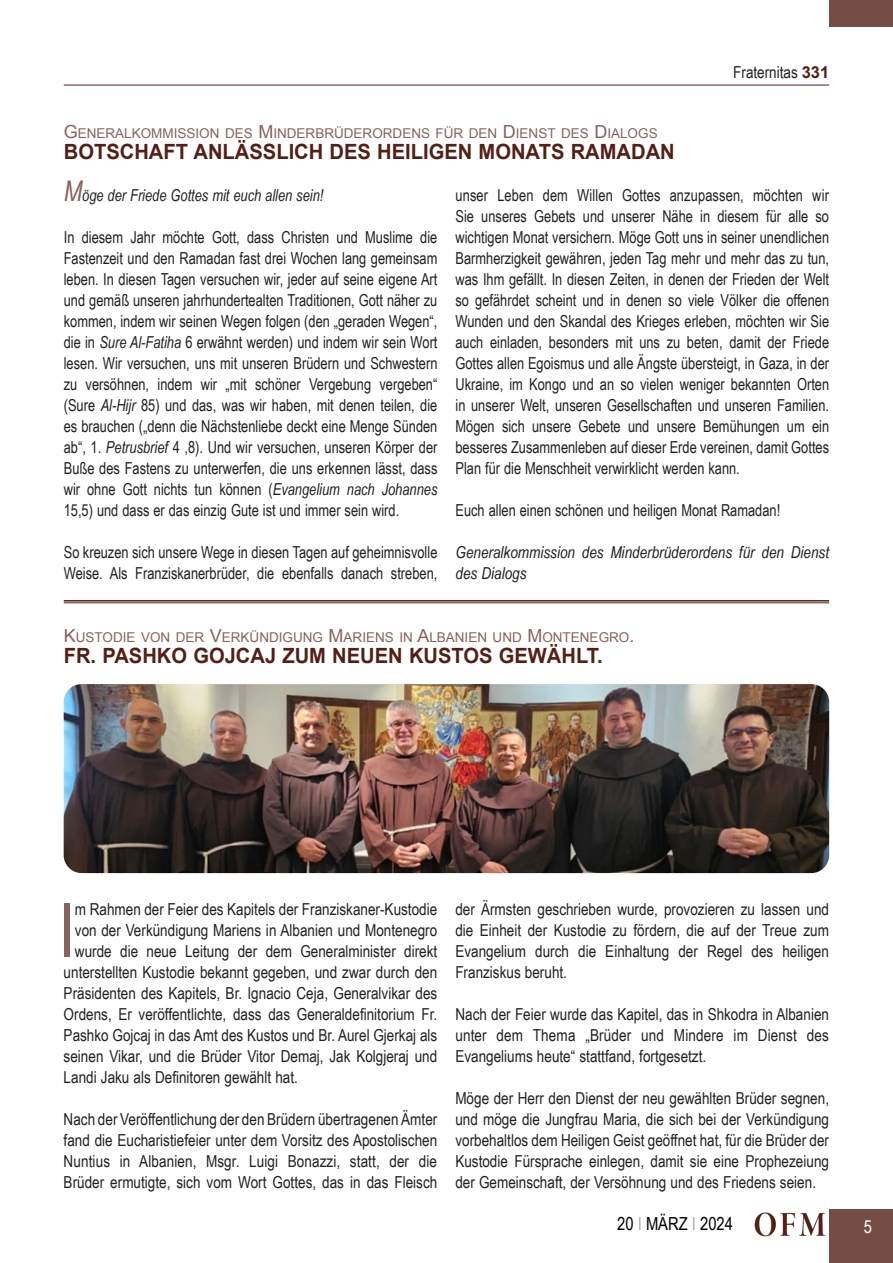
<style>
.page{position:relative;width:893px;height:1263px;background:#fff}
.page>*{position:absolute;margin:0;border:0;box-sizing:border-box;transform-origin:0 0}
.Titolo{font:75.15px "Arial Narrow";color:#87635b}
.Titolo-2{font:700 21px "Arial";color:#542015;scale:.96 1}
.t1{font:18px "Arial Narrow";color:#000}
.t2{font:18px "Arial Narrow";color:#fff}
.Titolo-3{font:16.5px/21px "Arial Narrow";color:#231f20;text-align:justify;scale:.95 1}
.Titolo-4{font:16.5px/21px "Arial Narrow";color:#231f20;text-align:justify}
.Titolo-5{font:italic 16.5px/21px "Arial Narrow";color:#231f20}
.Titolo-6{font:italic 16.5px "Arial Narrow";color:#231f20;scale:.95 1}
.Titolo_piccolo{font:13.5px "Arial";color:#87635b}
.s1{font-family:"Arial";font-weight:700;color:#542015}
.s2{font-size:18px}
.s3{font-size:28.5px;color:#87635b}
.s4{font-style:italic}
.s5{color:#bba6a1}
</style>
<div class="page">
<div style="left:829px;top:1209px;width:64px;height:54px;background:#764d44"></div>
<hr style="left:64px;top:85px;width:765px;height:1px;background:#542015">
<div style="left:829px;top:0;width:64px;height:27px;background:#764d44"></div>
<img style="left:755px;top:1212px;width:71px;height:24px">
<img style="left:64px;top:684px;width:765px;height:189px">
<hr style="left:64px;top:600px;width:765px;height:2px;background:#542015">
<hr style="left:64px;top:602px;width:765px;height:1px;background:#542015">
<p class="Titolo-4" style="left:733px;top:61px;width:97px">Fraternitas <span class="s1">331</span></p>
<p class="Titolo_piccolo" style="left:64px;top:124px;width:595px"><span class="s2">G</span>ENERALKOMMISSION DES <span class="s2">M</span> INDERBRÜDERORDENS FÜR DEN <span class="s2">D</span> IENST DES <span class="s2">D</span> IALOGS</p>
<p class="Titolo-2" style="left:64px;top:138px;width:638px">BOTSCHAFT ANLÄSSLICH DES HEILIGEN MONATS RAMADAN</p>
<p class="Titolo-6" style="left:64px;top:184px;width:275px"><span class="s3">M</span>öge der Friede Gottes mit euch allen sein!</p>
<p class="Titolo-3" style="left:64px;top:226px;width:395px">In diesem Jahr möchte Gott, dass Christen und Muslime die Fastenzeit und den Ramadan fast drei Wochen lang gemeinsam leben. In diesen Tagen versuchen wir, jeder auf seine eigene Art und gemäß unseren jahrhundertealten Traditionen, Gott näher zu kommen, indem wir seinen Wegen folgen (den „geraden Wegen“, die in <span class="s4">Sure Al-Fatiha</span> 6 erwähnt werden) und indem wir sein Wort lesen. Wir versuchen, uns mit unseren Brüdern und Schwestern zu versöhnen, indem wir „mit schöner Vergebung vergeben“ (Sure <span class="s4">Al-Hijr</span> 85) und das, was wir haben, mit denen teilen, die es brauchen („denn die Nächstenliebe deckt eine Menge Sünden ab“, 1. <span class="s4">Petrusbrief</span> 4 ,8). Und wir versuchen, unseren Körper der Buße des Fastens zu unterwerfen, die uns erkennen lässt, dass wir ohne Gott nichts tun können (<span class="s4">Evangelium nach Johannes </span>15,5) und dass er das einzig Gute ist und immer sein wird.</p>
<p class="Titolo-3" style="left:64px;top:541px;width:395px">So kreuzen sich unsere Wege in diesen Tagen auf geheimnisvolle<br>Weise. Als Franziskanerbrüder, die ebenfalls danach streben,</p>
<p class="Titolo-3" style="left:455px;top:184px;width:395px">unser Leben dem Willen Gottes anzupassen, möchten wir Sie unseres Gebets und unserer Nähe in diesem für alle so wichtigen Monat versichern. Möge Gott uns in seiner unendlichen Barmherzigkeit gewähren, jeden Tag mehr und mehr das zu tun, was Ihm gefällt. In diesen Zeiten, in denen der Frieden der Welt so gefährdet scheint und in denen so viele Völker die offenen Wunden und den Skandal des Krieges erleben, möchten wir Sie auch einladen, besonders mit uns zu beten, damit der Friede Gottes allen Egoismus und alle Ängste übersteigt, in Gaza, in der Ukraine, im Kongo und an so vielen weniger bekannten Orten in unserer Welt, unseren Gesellschaften und unseren Familien.<br>Mögen sich unsere Gebete und unsere Bemühungen um ein besseres Zusammenleben auf dieser Erde vereinen, damit Gottes Plan für die Menschheit verwirklicht werden kann.</p>
<p class="Titolo-3" style="left:455px;top:499px;width:343px">Euch allen einen schönen und heiligen Monat Ramadan!</p>
<p class="Titolo-5" style="left:455px;top:541px;width:375px">Generalkommission des Minderbrüderordens für den Dienst des Dialogs</p>
<p class="Titolo_piccolo" style="left:64px;top:628px;width:572px"><span class="s2">K</span>USTODIE VON DER <span class="s2">V</span>ERKÜNDIGUNG <span class="s2">M</span>ARIENS IN <span class="s2">A</span>LBANIEN UND <span class="s2">M</span>ONTENEGRO<span class="s2">.</span></p>
<p class="Titolo-2" style="left:64px;top:642px;width:563px">FR. PASHKO GOJCAJ ZUM NEUEN KUSTOS GEWÄHLT.</p>
<p class="Titolo" style="left:58px;top:875px;width:19px">I</p>
<p class="Titolo-4" style="left:75px;top:898px;width:364px">m Rahmen der Feier des Kapitels der Franziskaner-Kustodie</p>
<p class="Titolo-4" style="left:75px;top:919px;width:364px">von der Verkündigung Mariens in Albanien und Montenegro</p>
<p class="Titolo-4" style="left:75px;top:940px;width:364px">wurde die neue Leitung der dem Generalminister direkt</p>
<p class="Titolo-4" style="left:64px;top:961px;width:375px">unterstellten Kustodie bekannt gegeben, und zwar durch den</p>
<p class="Titolo-4" style="left:64px;top:982px;width:375px">Präsidenten des Kapitels, Br. Ignacio Ceja, Generalvikar des</p>
<p class="Titolo-4" style="left:64px;top:1003px;width:375px">Ordens, Er veröffentlichte, dass das Generaldefinitorium Fr.</p>
<p class="Titolo-4" style="left:64px;top:1024px;width:375px">Pashko Gojcaj in das Amt des Kustos und Br. Aurel Gjerkaj als</p>
<p class="Titolo-4" style="left:64px;top:1045px;width:375px">seinen Vikar, und die Brüder Vitor Demaj, Jak Kolgjeraj und</p>
<p class="Titolo-4" style="left:64px;top:1066px;width:236px">Landi Jaku als Definitoren gewählt hat.</p>
<p class="Titolo-4" style="left:64px;top:1108px;width:375px">Nach der Veröffentlichung der den Brüdern übertragenen Ämter fand die Eucharistiefeier unter dem Vorsitz des Apostolischen Nuntius in Albanien, Msgr. Luigi Bonazzi, statt, der die Brüder ermutigte, sich vom Wort Gottes, das in das Fleisch</p>
<p class="Titolo-4" style="left:455px;top:898px;width:375px">der Ärmsten geschrieben wurde, provozieren zu lassen und die Einheit der Kustodie zu fördern, die auf der Treue zum Evangelium durch die Einhaltung der Regel des heiligen Franziskus beruht.</p>
<p class="Titolo-4" style="left:455px;top:1003px;width:375px">Nach der Feier wurde das Kapitel, das in Shkodra in Albanien unter dem Thema „Brüder und Mindere im Dienst des Evangeliums heute“ stattfand, fortgesetzt.</p>
<p class="Titolo-4" style="left:455px;top:1087px;width:375px">Möge der Herr den Dienst der neu gewählten Brüder segnen, und möge die Jungfrau Maria, die sich bei der Verkündigung vorbehaltlos dem Heiligen Geist geöffnet hat, für die Brüder der Kustodie Fürsprache einlegen, damit sie eine Prophezeiung der Gemeinschaft, der Versöhnung und des Friedens seien.</p>
<p class="t1" style="left:617px;top:1210px;width:117px">20 <span class="s5">I</span> MÄRZ <span class="s5">I</span> 2024</p>
<p class="t2" style="left:864px;top:1213px;width:10px">5</p>
</div>
